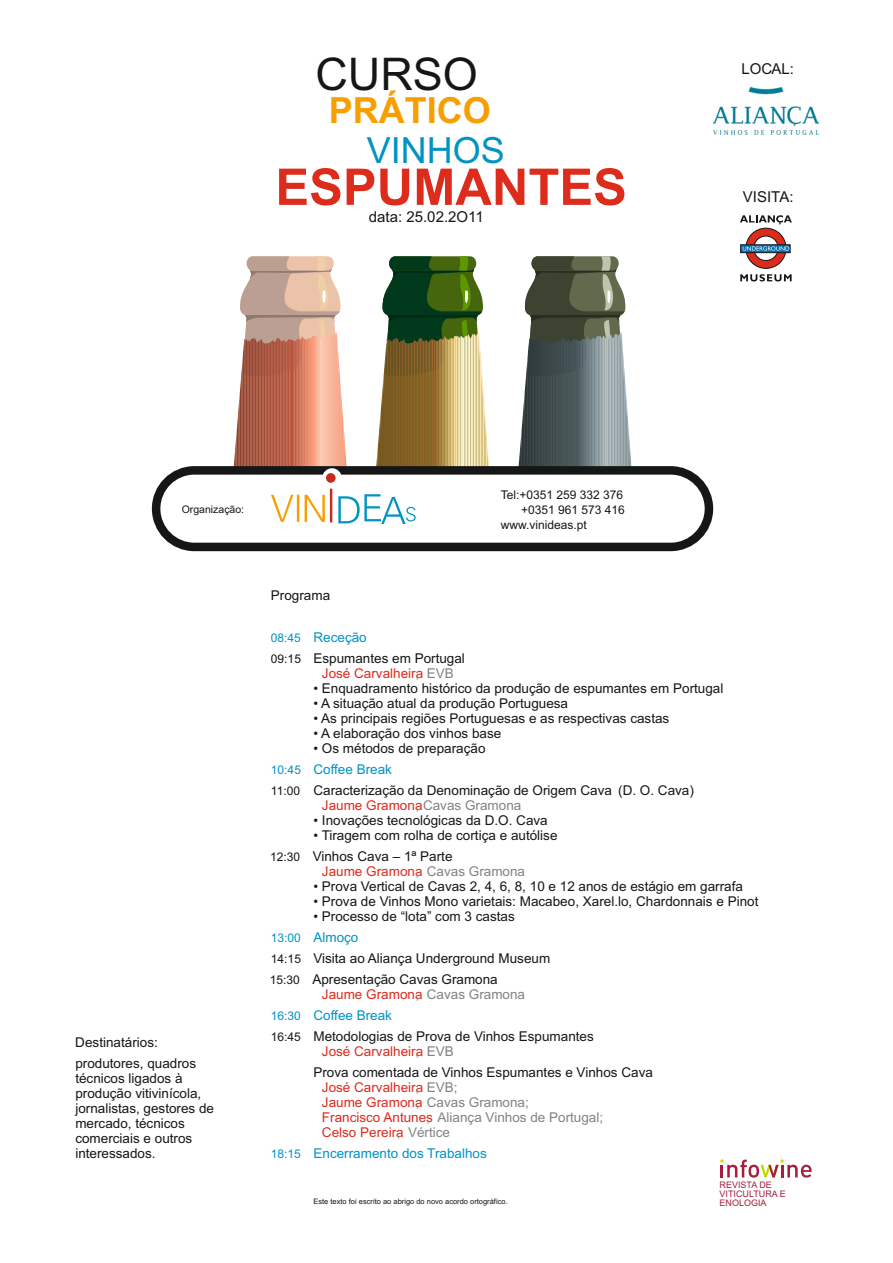
<style>
.page{position:relative;width:893px;height:1263px;background:#fff}
.page>*{position:absolute;margin:0;border:0;box-sizing:border-box;transform-origin:0 0}
.t1{font:700 50.55px "Arial";color:#dd2b1c}
.t2{font:45px "Arial";color:#151616}
.t3{font:700 36px "Arial";color:#f79e00}
.t4{font:36px "Arial";color:#0093c3}
.t5{font:15px "Arial";color:#151616}
.t6{font:13.5px/21px "Arial";color:#151616}
.t7{font:13.5px/15px "Arial";color:#dd2b1c}
.t8{font:13.5px "Arial";color:#0093c3}
.t9{font:13.5px "Arial";color:#818281}
.t10{font:12px "Arial";color:#151616}
.t11{font:10.5px "Arial";color:#151616}
.t12{font:9px/9px "Arial";color:#a61f3d}
.t13{font:7.5px "Arial";color:#151616}
.s1{font-size:12px;color:#0093c3}
.s2{color:#0093c3}
.s3{font-size:12px}
.s4{color:#818281}
.s5{color:#dd2b1c}
</style>
<div class="page">
<svg style="left:234px;top:256px;width:113px;height:210px"></svg>
<svg style="left:519px;top:256px;width:113px;height:210px"></svg>
<svg style="left:376px;top:256px;width:113px;height:210px"></svg>
<img style="left:714px;top:87px;width:104px;height:48px">
<svg style="left:740px;top:215px;width:52px;height:66px"></svg>
<svg style="left:720px;top:1159px;width:92px;height:18px"></svg>
<div style="left:152px;top:466px;width:561px;height:85px;border:9px solid #151616;border-radius:38px"></div>
<div style="left:322px;top:468px;width:20px;height:20px;background:#fff;border-radius:50%"></div>
<svg style="left:271px;top:495px;width:22px;height:27px"></svg>
<svg style="left:305px;top:495px;width:20px;height:27px"></svg>
<hr style="left:330px;top:489px;width:2px;height:33px;background:#c52b1f">
<hr style="left:297px;top:495px;width:2px;height:27px;background:#f79e00">
<svg style="left:338px;top:494px;width:78px;height:30px"></svg>
<div style="left:326px;top:473px;width:10px;height:10px;background:#c52b1f;border-radius:50%"></div>
<h2 class="t2" style="left:315px;top:57px;width:164px">CURSO</h2>
<p class="t5" style="left:741px;top:63px;width:54px">LOCAL:</p>
<h3 class="t3" style="left:329px;top:97px;width:163px">PRÁTICO</h3>
<h3 class="t4" style="left:367px;top:137px;width:140px">VINHOS</h3>
<h1 class="t1" style="left:275px;top:168px;width:353px">ESPUMANTES</h1>
<p class="t5" style="left:369px;top:211px;width:116px">data: 25.02.2O11</p>
<p class="t5" style="left:743px;top:191px;width:52px">VISITA:</p>
<p class="t11" style="left:182px;top:505px;width:64px">Organização:</p>
<p class="t6" style="left:75px;top:1033px;width:84px">Destinatários:</p>
<p class="t6" style="left:75px;top:1057px;width:140px;line-height:15px">produtores, quadros técnicos ligados à produção vitivinícola, jornalistas, gestores de mercado, técnicos comerciais e outros interessados.</p>
<p class="t10" style="left:501px;top:490px;width:124px">Tel:+0351 259 332 376</p>
<p class="t10" style="left:521px;top:505px;width:105px">+0351 961 573 416</p>
<p class="t10" style="left:501px;top:520px;width:88px">www.vinideas.pt</p>
<p class="t6" style="left:271px;top:586px;width:61px">Programa</p>
<p class="t6" style="left:271px;top:628px;width:196px"><span class="s1">08:45</span> <span class="s2">Receção<br></span><span class="s3">09:15</span> Espumantes em Portugal</p>
<p class="t7" style="left:322px;top:667px;width:133px">José Carvalheira<span class="s4">, EVB</span></p>
<p class="t6" style="left:313px;top:679px;width:411px">• Enquadramento histórico da produção de espumantes em Portugal</p>
<p class="t6" style="left:313px;top:694px;width:256px">• A situação atual da produção Portuguesa</p>
<p class="t6" style="left:313px;top:709px;width:357px">• As principais regiões Portuguesas e as respectivas castas</p>
<p class="t6" style="left:313px;top:724px;width:189px">• A elaboração dos vinhos base</p>
<p class="t6" style="left:313px;top:739px;width:174px">• Os métodos de preparação</p>
<p class="t6" style="left:271px;top:781px;width:343px"><span class="s3">11:00</span> Caracterização da Denominação de Origem Cava</p>
<p class="t8" style="left:271px;top:764px;width:123px"><span class="s3">10:45</span> Coffee Break</p>
<p class="t6" style="left:618px;top:781px;width:77px">(D. O. Cava)</p>
<p class="t9" style="left:322px;top:800px;width:201px"><span class="s5">Jaume Gramona</span>, Cavas Gramona</p>
<p class="t6" style="left:313px;top:811px;width:236px">• Inovações tecnológicas da D.O. Cava</p>
<p class="t6" style="left:270px;top:826px;width:289px;text-indent:43px">• Tiragem com rolha de cortiça e autólise<br><span class="s3">12:30</span> Vinhos Cava – 1ª Parte</p>
<p class="t9" style="left:322px;top:866px;width:205px"><span class="s5">Jaume Gramona</span>, Cavas Gramona</p>
<p class="t6" style="left:313px;top:877px;width:431px">• Prova Vertical de Cavas 2, 4, 6, 8, 10 e 12 anos de estágio em garrafa</p>
<p class="t6" style="left:313px;top:892px;width:446px">• Prova de Vinhos Mono varietais: Macabeo, Xarel.lo, Chardonnais e Pinot</p>
<p class="t6" style="left:313px;top:907px;width:203px">• Processo de “lota” com 3 castas</p>
<p class="t6" style="left:270px;top:949px;width:282px"><span class="s3">14:15</span> Visita ao Aliança Underground Museum<br><span class="s3">15:30</span> Apresentação Cavas Gramona</p>
<p class="t8" style="left:271px;top:932px;width:89px"><span class="s3">13:00</span> Almoço</p>
<p class="t6" style="left:271px;top:985px;width:324px;text-indent:51px"><span class="s5">Jaume Gramona</span><span class="s4">, Cavas Gramona<br></span><span class="s1">16:30</span> <span class="s2">Coffee Break<br></span><span class="s3">16:45</span> Metodologias de Prova de Vinhos Espumantes</p>
<p class="t6" style="left:313px;top:1042px;width:341px;text-indent:9px"><span class="s5">José Carvalheira</span><span class="s4">, EVB<br></span>Prova comentada de Vinhos Espumantes e Vinhos Cava</p>
<p class="t7" style="left:322px;top:1081px;width:283px">José Carvalheira<span class="s4">, EVB;<br></span>Jaume Gramona<span class="s4">, Cavas Gramona;<br></span>Francisco Antunes<span class="s4">, Aliança Vinhos de Portugal;<br></span>Celso Pereira<span class="s4">, Vértice</span></p>
<p class="t8" style="left:271px;top:1148px;width:217px"><span class="s3">18:15</span> Encerramento dos Trabalhos</p>
<p class="t13" style="left:313px;top:1199px;width:196px">Este texto foi escrito ao abrigo do novo acordo ortográfico.</p>
<p class="t12" style="left:720px;top:1181px;width:68px">REVISTA DE<br>VITICULTURA E<br>ENOLOGIA</p>
</div>
